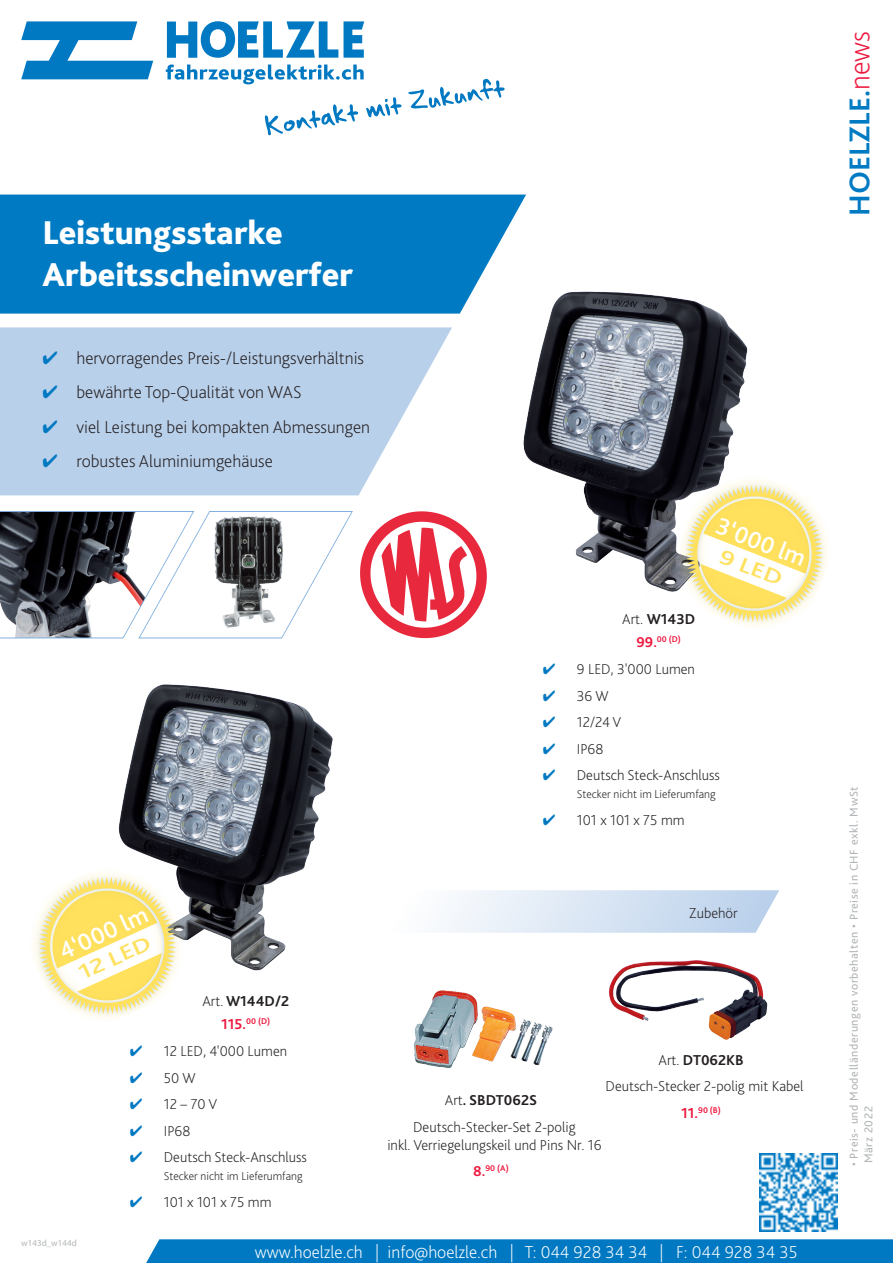
<style>
.page{position:relative;width:893px;height:1263px;background:#fff}
.page>*{position:absolute;margin:0;border:0;box-sizing:border-box;transform-origin:0 0}
.t1{font:800 34.5px/41.4px "Bliss 2";color:#fff}
.t2{font:700 30px "Bliss 2";color:#007bc3}
.t3{font:500 24.9px "Bliss 2";color:#fff}
.t4{font:500 21.3px "Bliss 2";color:#ffe15e;scale:1.3 1}
.t5{font:200 18px "Bliss 2";color:#231f20}
.t6{font:200 18px "Bliss 2";color:#fff}
.Aufzählung_Haken_bla{font:200 15px/18px "Bliss 2";color:#231f20;text-align:center}
.t7{font:700 15px "Bliss 2";color:#231f20}
.Body{font:200 15px "Bliss 2";color:#231f20}
.t8{font:12px/14.4px "Bliss 2";letter-spacing:.05em;color:#b2b5b7}
.t9{font:200 12px "Bliss 2";color:#231f20}
.t10{font:9px "Myriad Pro";color:#b2b5b7}
.t11{font:700 8.7px "Bliss 2";color:#ed1a40}
.s1{color:#0079c2}
.s2{font-weight:200}
.s3{font-size:15px}
.s4{font-weight:200;color:#ed1a40}
</style>
<div class="page">
<div style="left:146px;top:1239px;width:747px;height:24px;background:#0079c2"></div>
<svg style="left:21px;top:21px;width:343px;height:63px"></svg>
<svg style="left:265px;top:104px;width:93px;height:31px"></svg>
<svg style="left:366px;top:97px;width:35px;height:20px"></svg>
<svg style="left:408px;top:79px;width:96px;height:30px"></svg>
<div style="left:0;top:195px;width:526px;height:119px;background:#007bc3"></div>
<img style="left:759px;top:1153px;width:78px;height:78px">
<svg style="left:0;top:327px;width:452px;height:168px;background:#c0d4ed"></svg>
<img style="left:507px;top:278px;width:241px;height:310px">
<svg style="left:442px;top:890px;width:337px;height:43px"></svg>
<img style="left:609px;top:960px;width:159px;height:80px">
<svg style="left:360px;top:511px;width:127px;height:127px"></svg>
<svg style="left:0;top:511px;width:353px;height:127px"></svg>
<img style="left:118px;top:684px;width:215px;height:287px">
<img style="left:34px;top:847px;width:169px;height:171px">
<svg style="left:39px;top:877px;width:137px;height:137px"></svg>
<img style="left:660px;top:457px;width:167px;height:169px">
<svg style="left:686px;top:485px;width:137px;height:137px"></svg>
<img style="left:413px;top:990px;width:140px;height:79px">
<p class="t1" style="left:43px;top:211px;width:312px">Leistungsstarke<br>Arbeitsscheinwerfer</p>
<p class="t5" style="left:43px;top:347px;width:323px"><span class="s1">✔</span> hervorragendes Preis-/Leistungsverhältnis</p>
<p class="t5" style="left:43px;top:381px;width:261px"><span class="s1">✔</span> bewährte Top-Qualität von WAS</p>
<p class="t5" style="left:43px;top:415px;width:329px"><span class="s1">✔</span> viel Leistung bei kompakten Abmessungen</p>
<p class="t5" style="left:43px;top:450px;width:232px"><span class="s1">✔</span> robustes Aluminiumgehäuse</p>
<p class="t3" style="left:723px;top:510px;width:96px;rotate:22deg">3‘000 lm</p>
<p class="t4" style="left:725px;top:543px;width:52px;rotate:21deg">9 LED</p>
<p class="t7" style="left:622px;top:610px;width:74px"><span class="s2">Art.</span> W143D</p>
<p class="t11" style="left:637px;top:633px;width:46px"><span class="s3">99.</span>00 (D)</p>
<p class="Aufzählung_Haken_bla" style="left:543px;top:660px;width:154px"><span class="s1">✔</span> 9 LED, 3'000 Lumen</p>
<p class="Aufzählung_Haken_bla" style="left:543px;top:686px;width:67px"><span class="s1">✔</span> 36 W</p>
<p class="Aufzählung_Haken_bla" style="left:543px;top:713px;width:80px"><span class="s1">✔</span> 12/24 V</p>
<p class="Aufzählung_Haken_bla" style="left:543px;top:739px;width:62px"><span class="s1">✔</span> IP68</p>
<p class="Aufzählung_Haken_bla" style="left:543px;top:766px;width:179px"><span class="s1">✔</span> Deutsch Steck-Anschluss</p>
<p class="t9" style="left:577px;top:786px;width:140px">Stecker nicht im Lieferumfang</p>
<p class="Aufzählung_Haken_bla" style="left:543px;top:810px;width:143px"><span class="s1">✔</span> 101 x 101 x 75 mm</p>
<p class="t3" style="left:54px;top:938px;width:96px;rotate:-24deg">4‘000 lm</p>
<p class="t4" style="left:74px;top:962px;width:61px;rotate:-25deg">12 LED</p>
<p class="t7" style="left:202px;top:992px;width:88px"><span class="s2">Art.</span> W144D/2</p>
<p class="t11" style="left:221px;top:1016px;width:50px"><span class="s3">115.</span>00 (D)</p>
<p class="Aufzählung_Haken_bla" style="left:130px;top:1042px;width:159px"><span class="s1">✔</span> 12 LED, 4'000 Lumen</p>
<p class="Aufzählung_Haken_bla" style="left:130px;top:1068px;width:67px"><span class="s1">✔</span> 50 W</p>
<p class="Aufzählung_Haken_bla" style="left:130px;top:1095px;width:89px"><span class="s1">✔</span> 12 – 70 V</p>
<p class="Aufzählung_Haken_bla" style="left:130px;top:1121px;width:62px"><span class="s1">✔</span> IP68</p>
<p class="Aufzählung_Haken_bla" style="left:130px;top:1148px;width:179px"><span class="s1">✔</span> Deutsch Steck-Anschluss</p>
<p class="t9" style="left:164px;top:1169px;width:140px">Stecker nicht im Lieferumfang</p>
<p class="Aufzählung_Haken_bla" style="left:130px;top:1192px;width:143px"><span class="s1">✔</span> 101 x 101 x 75 mm</p>
<p class="Body" style="left:689px;top:904px;width:50px">Zubehör</p>
<p class="t7" style="left:658px;top:1050px;width:87px"><span class="s2">Art.</span> DT062KB</p>
<p class="Aufzählung_Haken_bla" style="left:606px;top:1077px;width:199px">Deutsch-Stecker 2-polig mit Kabel</p>
<p class="t11" style="left:681px;top:1104px;width:41px"><span class="s3">11.</span>90 (B)</p>
<p class="t7" style="left:445px;top:1091px;width:94px"><span class="s2">Art</span>. SBDT062S</p>
<p class="Aufzählung_Haken_bla" style="left:387px;top:1117px;width:216px">Deutsch-Stecker-Set 2-polig<br>inkl. Verriegelungskeil und Pins Nr. 16</p>
<p class="t11" style="left:473px;top:1163px;width:37px"><span class="s3">8.</span>90 (A)</p>
<p class="t10" style="left:21px;top:1237px;width:57px">w143d_w144d</p>
<p class="t6" style="left:255px;top:1241px;width:544px">www.hoelzle.ch | info@hoelzle.ch | T: 044 928 34 34 | F: 044 928 34 35</p>
<h2 class="t2" style="left:841px;top:216px;width:187px;rotate:-90deg">HOELZLE<span class="s1">.</span><span class="s4">news</span></h2>
<p class="t8" style="left:846px;top:1166px;width:381px;rotate:-90deg">• Preis- und Modelländerungen vorbehalten • Preise in CHF exkl. MwSt<br>März 2022</p>
</div>
